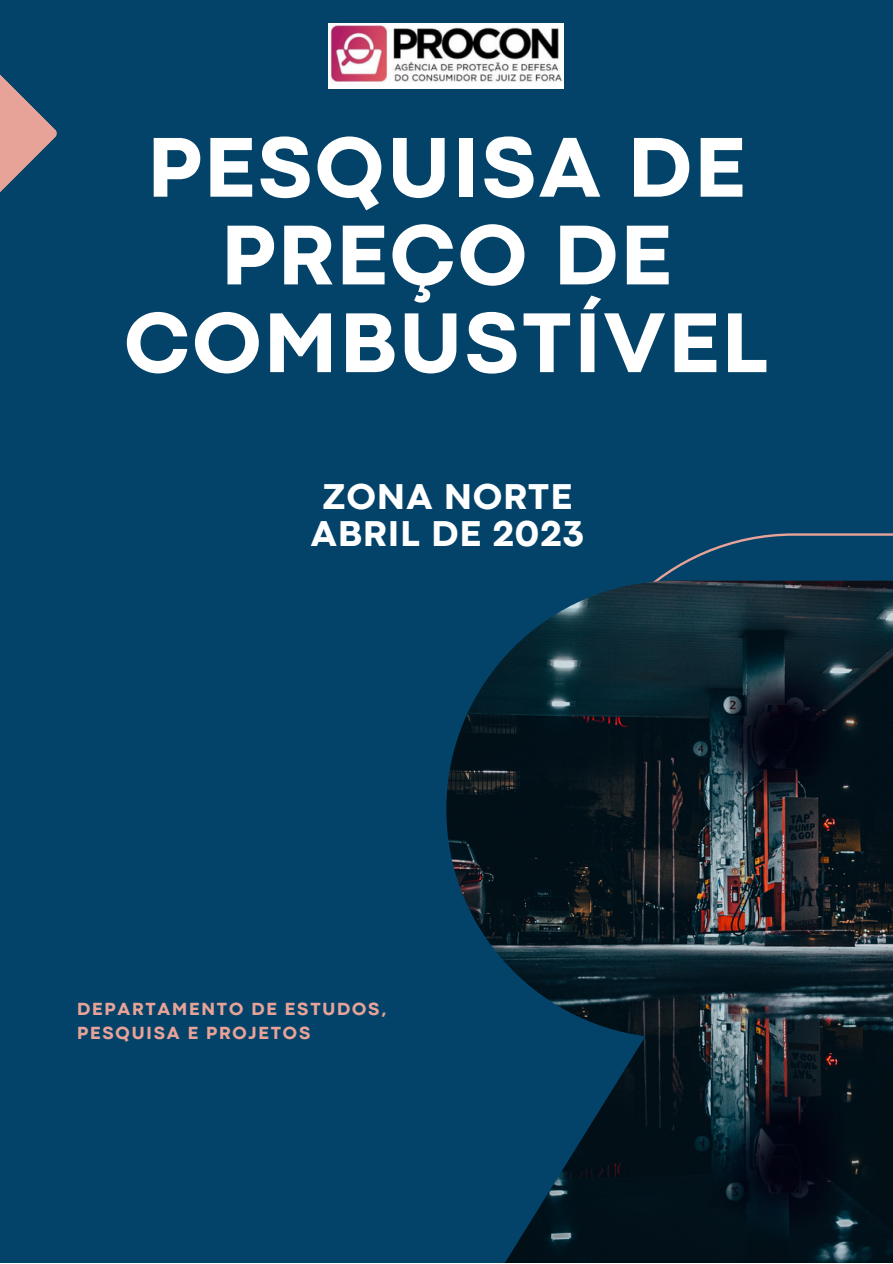
<style>
.page{position:relative;width:893px;height:1264px;background:#fff}
.page>*{position:absolute;margin:0;border:0;box-sizing:border-box;transform-origin:0 0}
.t1{font:800 88.35px/87.8px "Codec Pro";letter-spacing:.035em;color:#fff;text-align:center}
.t2{font:800 37.5px/37px "Codec Pro";letter-spacing:.035em;color:#fff;text-align:center}
.t3{font:800 18.3px/23.5px "Codec Pro";letter-spacing:.1em;color:#e8a399}
</style>
<div class="page">
<div style="left:0;top:0;width:892px;height:1262px;background:#044369"></div>
<img style="left:446px;top:580px;width:446px;height:682px">
<svg style="left:0;top:74px;width:57px;height:118px"></svg>
<img style="left:328px;top:24px;width:235px;height:65px">
<svg style="left:708px;top:680px;width:129px;height:128px"></svg>
<svg style="left:708px;top:669px;width:129px;height:129px;background:#1c303a"></svg>
<svg style="left:726px;top:654px;width:129px;height:128px;background:#0c1722"></svg>
<svg style="left:726px;top:1067px;width:129px;height:128px;background:#101b24"></svg>
<div style="left:726px;top:1109px;width:129px;height:128px;background:#020e17;border-radius:50%"></div>
<svg style="left:708px;top:1109px;width:129px;height:128px"></svg>
<h1 class="t1" style="left:124px;top:130px;width:645px">PESQUISA DE<br>PREÇO DE<br>COMBUSTÍVEL</h1>
<h2 class="t2" style="left:311px;top:481px;width:274px">ZONA NORTE<br>ABRIL DE 2023</h2>
<p class="t3" style="left:77px;top:998px;width:310px">DEPARTAMENTO DE ESTUDOS,<br>PESQUISA E PROJETOS</p>
</div>
